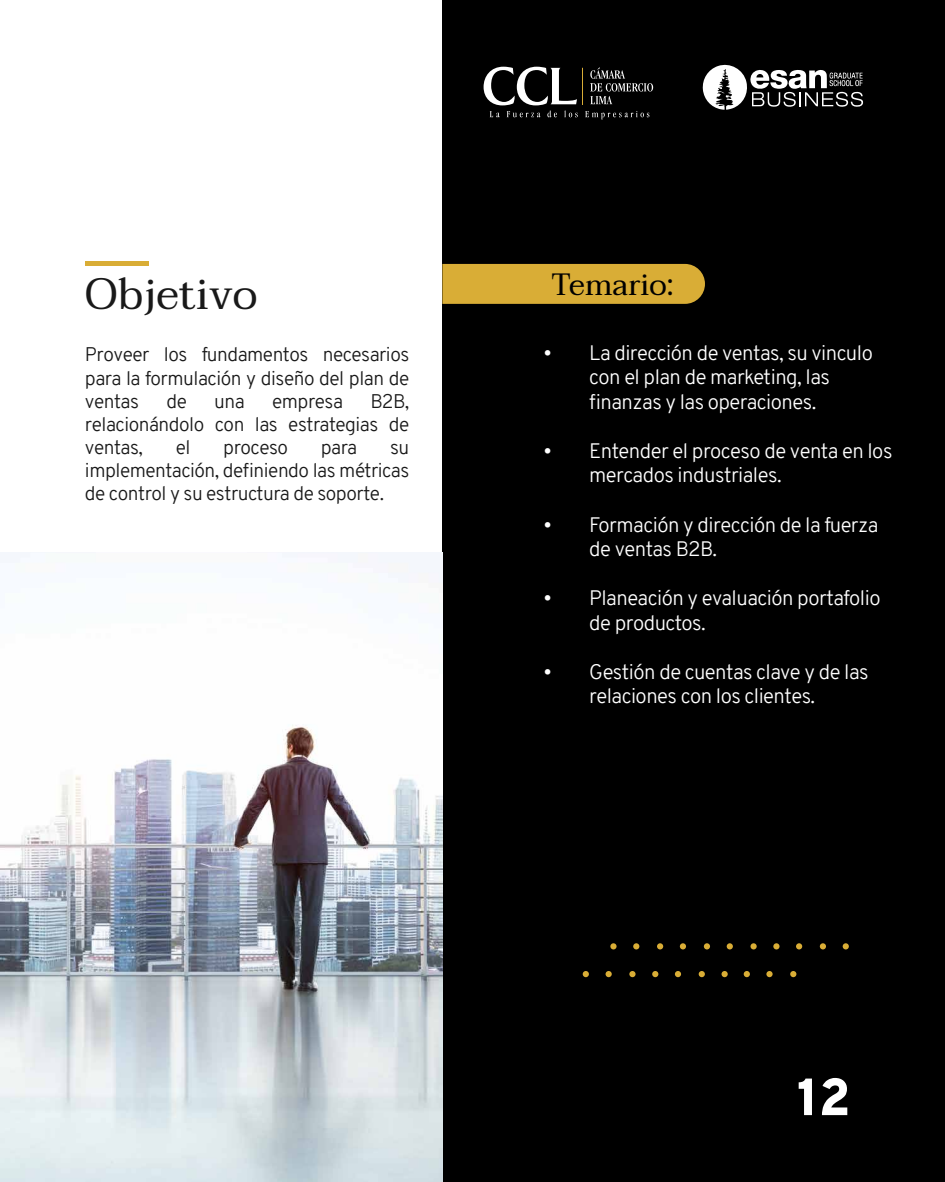
<style>
.page{position:relative;width:945px;height:1182px;background:#fff}
.page>*{position:absolute;margin:0;border:0;box-sizing:border-box;transform-origin:0 0}
.t1{font:900 52.15px "Overpass";color:#fff}
.t2{font:43.66px "Taviraj";color:#191919}
.t3{font:30.62px "Taviraj";color:#000}
.t4{font:300 20.47px/24.5px "Overpass";letter-spacing:-.025em;color:#fff}
.t5{font:300 19.25px/23.1px "Overpass";letter-spacing:-.025em;color:#191919;text-align:justify}
</style>
<div class="page">
<hr style="left:85px;top:262px;width:63px;height:4px;background:#d9ad36">
<div style="left:442px;top:0;width:503px;height:1181px;background:#000"></div>
<div style="left:442px;top:264px;width:263px;height:40px;background:#d9ad36"></div>
<svg style="left:590px;top:67px;width:63px;height:37px"></svg>
<hr style="left:582px;top:68px;width:1px;height:37px;background:#d9ad36">
<svg style="left:484px;top:67px;width:94px;height:50px"></svg>
<svg style="left:585px;top:111px;width:64px;height:8px"></svg>
<svg style="left:702px;top:64px;width:161px;height:46px"></svg>
<div style="left:610px;top:943px;width:7px;height:6px;background:#d9ad36;border-radius:50%"></div>
<svg style="left:633px;top:943px;width:6px;height:6px"></svg>
<svg style="left:657px;top:943px;width:6px;height:6px"></svg>
<svg style="left:680px;top:943px;width:6px;height:6px"></svg>
<svg style="left:704px;top:943px;width:6px;height:6px"></svg>
<svg style="left:727px;top:943px;width:6px;height:6px"></svg>
<svg style="left:751px;top:943px;width:6px;height:6px"></svg>
<div style="left:773px;top:943px;width:7px;height:6px;background:#d9ad36;border-radius:50%"></div>
<svg style="left:583px;top:970px;width:6px;height:7px"></svg>
<svg style="left:606px;top:970px;width:6px;height:7px"></svg>
<svg style="left:629px;top:970px;width:7px;height:7px"></svg>
<svg style="left:652px;top:970px;width:6px;height:7px"></svg>
<svg style="left:796px;top:943px;width:6px;height:6px"></svg>
<svg style="left:820px;top:943px;width:6px;height:6px"></svg>
<svg style="left:843px;top:943px;width:6px;height:6px"></svg>
<div style="left:675px;top:970px;width:6px;height:7px;background:#d9ad36;border-radius:50%"></div>
<svg style="left:699px;top:970px;width:6px;height:7px"></svg>
<svg style="left:722px;top:970px;width:6px;height:7px"></svg>
<svg style="left:744px;top:970px;width:6px;height:7px"></svg>
<svg style="left:766px;top:970px;width:7px;height:7px"></svg>
<svg style="left:790px;top:970px;width:6px;height:7px"></svg>
<img style="left:0;top:553px;width:442px;height:628px">
<h2 class="t2" style="left:85px;top:259px;width:174px">Objetivo</h2>
<p class="t5" style="left:85px;top:343px;width:326px">Proveer los fundamentos necesarios para la formulación y diseño del plan de ventas</p>
<p class="t5" style="left:166px;top:389px;width:22px">de</p>
<p class="t5" style="left:214px;top:389px;width:32px">una</p>
<p class="t5" style="left:272px;top:389px;width:72px">empresa</p>
<p class="t5" style="left:85px;top:389px;width:326px;text-indent:285px">B2B, relacionándolo con las estrategias de ventas,</p>
<p class="t5" style="left:176px;top:436px;width:16px">el</p>
<p class="t5" style="left:223px;top:436px;width:66px">proceso</p>
<p class="t5" style="left:321px;top:436px;width:38px">para</p>
<p class="t5" style="left:85px;top:436px;width:326px;text-indent:305px">su implementación, definiendo las métricas de control y su estructura de soporte.</p>
<h3 class="t3" style="left:551px;top:260px;width:124px">Temario:</h3>
<p class="t4" style="left:544px;top:340px;width:331px;text-align:center">• La dirección de ventas, su vinculo con el plan de marketing, las<br>finanzas y las operaciones.</p>
<p class="t4" style="left:589px;top:438px;width:305px;text-indent:-46px">• Entender el proceso de venta en los mercados industriales.</p>
<p class="t4" style="left:589px;top:512px;width:291px;text-indent:-46px">• Formación y dirección de la fuerza de ventas B2B.</p>
<p class="t4" style="left:589px;top:586px;width:293px;text-indent:-46px">• Planeación y evaluación portafolio de productos.</p>
<p class="t4" style="left:544px;top:659px;width:327px;text-align:center">• Gestión de cuentas clave y de las relaciones con los clientes.</p>
<h1 class="t1" style="left:797px;top:1059px;width:55px">12</h1>
</div>
